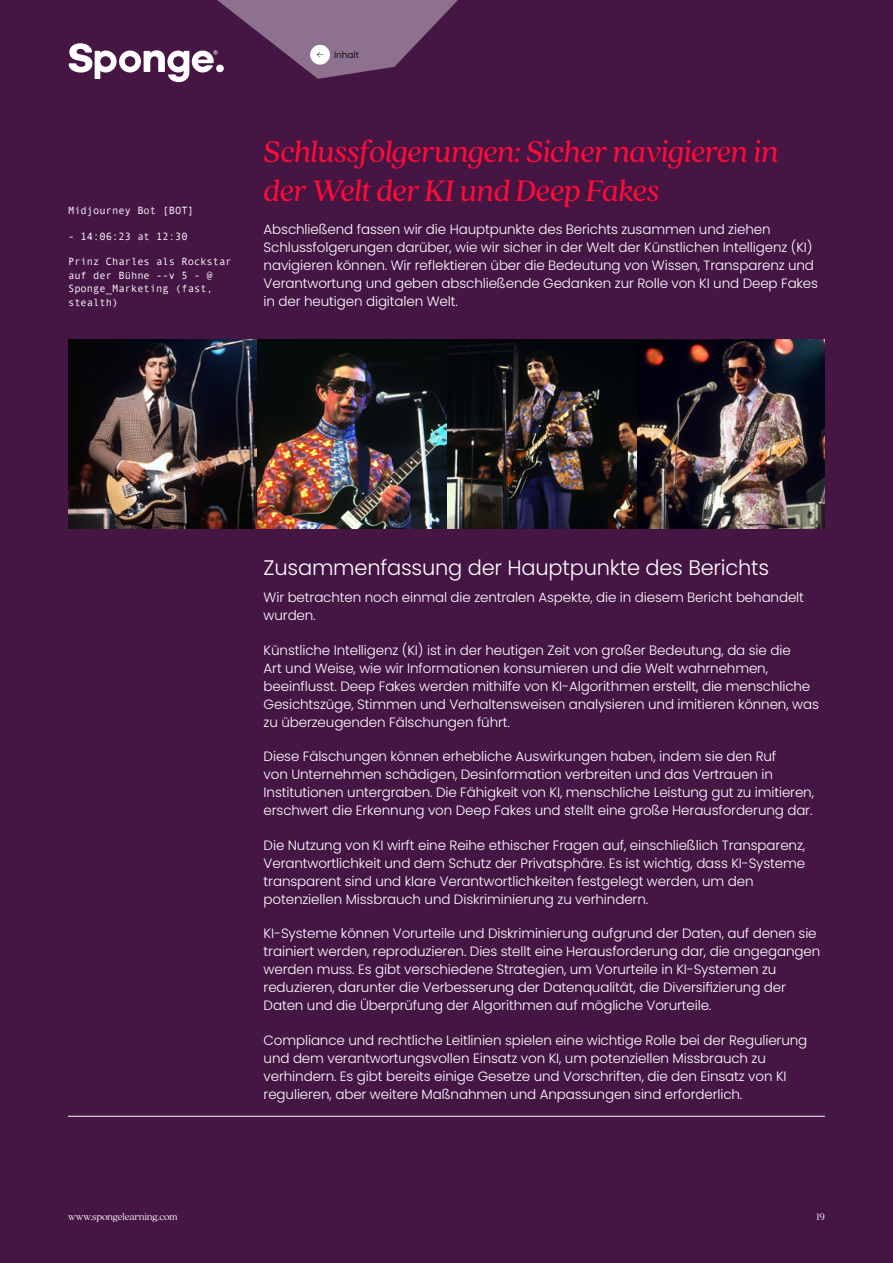
<style>
.page{position:relative;width:893px;height:1263px;background:#451544}
.page>*{position:absolute;margin:0;border:0;box-sizing:border-box;transform-origin:0 0}
.t1{font:italic 33px/39px "Quincy CF Text";letter-spacing:-.015em;color:#ff0b37}
.t2{font:300 21px "Poppins";letter-spacing:-.01em;color:#fff}
.t3{font:300 13.5px/18px "Poppins";letter-spacing:-.01em;color:#fff}
.t4{font:10.5px/13.5px "Andale Mono";color:#fff}
.t5{font:300 10.5px "Quincy CF";letter-spacing:-.01em;color:#fff}
.t6{font:9px "Poppins";letter-spacing:-.01em;color:#141414}
</style>
<div class="page">
<hr style="left:68px;top:1116px;width:757px;height:1px;background:#fff">
<svg style="left:69px;top:0;width:389px;height:82px"></svg>
<img style="left:68px;top:339px;width:189px;height:190px">
<img style="left:447px;top:339px;width:189px;height:190px">
<img style="left:257px;top:339px;width:190px;height:190px">
<img style="left:636px;top:339px;width:189px;height:190px">
<p class="t4" style="left:68px;top:203px;width:128px">Midjourney Bot [BOT]</p>
<p class="t4" style="left:68px;top:229px;width:121px">- 14:06:23 at 12:30</p>
<p class="t4" style="left:68px;top:254px;width:165px">Prinz Charles als Rockstar auf der Bühne --v 5 - @<br>Sponge_Marketing (fast, stealth)</p>
<p class="t6" style="left:334px;top:49px;width:26px">Inhalt</p>
<h1 class="t1" style="left:264px;top:131px;width:517px">Schlussfolgerungen: Sicher navigieren in der Welt der KI und Deep Fakes</h1>
<p class="t3" style="left:264px;top:221px;width:556px">Abschließend fassen wir die Hauptpunkte des Berichts zusammen und ziehen Schlussfolgerungen darüber, wie wir sicher in der Welt der Künstlichen Intelligenz (KI) navigieren können. Wir reflektieren über die Bedeutung von Wissen, Transparenz und Verantwortung und geben abschließende Gedanken zur Rolle von KI und Deep Fakes in der heutigen digitalen Welt.</p>
<h2 class="t2" style="left:264px;top:555px;width:507px">Zusammenfassung der Hauptpunkte des Berichts</h2>
<p class="t3" style="left:264px;top:588px;width:542px">Wir betrachten noch einmal die zentralen Aspekte, die in diesem Bericht behandelt wurden.</p>
<p class="t3" style="left:264px;top:641px;width:557px">Künstliche Intelligenz (KI) ist in der heutigen Zeit von großer Bedeutung, da sie die<br>Art und Weise, wie wir Informationen konsumieren und die Welt wahrnehmen, beeinflusst. Deep Fakes werden mithilfe von KI-Algorithmen erstellt, die menschliche Gesichtszüge, Stimmen und Verhaltensweisen analysieren und imitieren können, was zu überzeugenden Fälschungen führt.</p>
<p class="t3" style="left:264px;top:747px;width:552px">Diese Fälschungen können erhebliche Auswirkungen haben, indem sie den Ruf<br>von Unternehmen schädigen, Desinformation verbreiten und das Vertrauen in Institutionen untergraben. Die Fähigkeit von KI, menschliche Leistung gut zu imitieren, erschwert die Erkennung von Deep Fakes und stellt eine große Herausforderung dar.</p>
<p class="t3" style="left:264px;top:836px;width:543px">Die Nutzung von KI wirft eine Reihe ethischer Fragen auf, einschließlich Transparenz, Verantwortlichkeit und dem Schutz der Privatsphäre. Es ist wichtig, dass KI-Systeme transparent sind und klare Verantwortlichkeiten festgelegt werden, um den potenziellen Missbrauch und Diskriminierung zu verhindern.</p>
<p class="t3" style="left:264px;top:924px;width:558px">KI-Systeme können Vorurteile und Diskriminierung aufgrund der Daten, auf denen sie trainiert werden, reproduzieren. Dies stellt eine Herausforderung dar, die angegangen werden muss. Es gibt verschiedene Strategien, um Vorurteile in KI-Systemen zu reduzieren, darunter die Verbesserung der Datenqualität, die Diversifizierung der Daten und die Überprüfung der Algorithmen auf mögliche Vorurteile.</p>
<p class="t3" style="left:264px;top:1031px;width:545px">Compliance und rechtliche Leitlinien spielen eine wichtige Rolle bei der Regulierung und dem verantwortungsvollen Einsatz von KI, um potenziellen Missbrauch zu verhindern. Es gibt bereits einige Gesetze und Vorschriften, die den Einsatz von KI regulieren, aber weitere Maßnahmen und Anpassungen sind erforderlich.</p>
<p class="t5" style="left:68px;top:1210px;width:111px">www.spongelearning.com</p>
<p class="t5" style="left:816px;top:1210px;width:10px">19</p>
</div>
